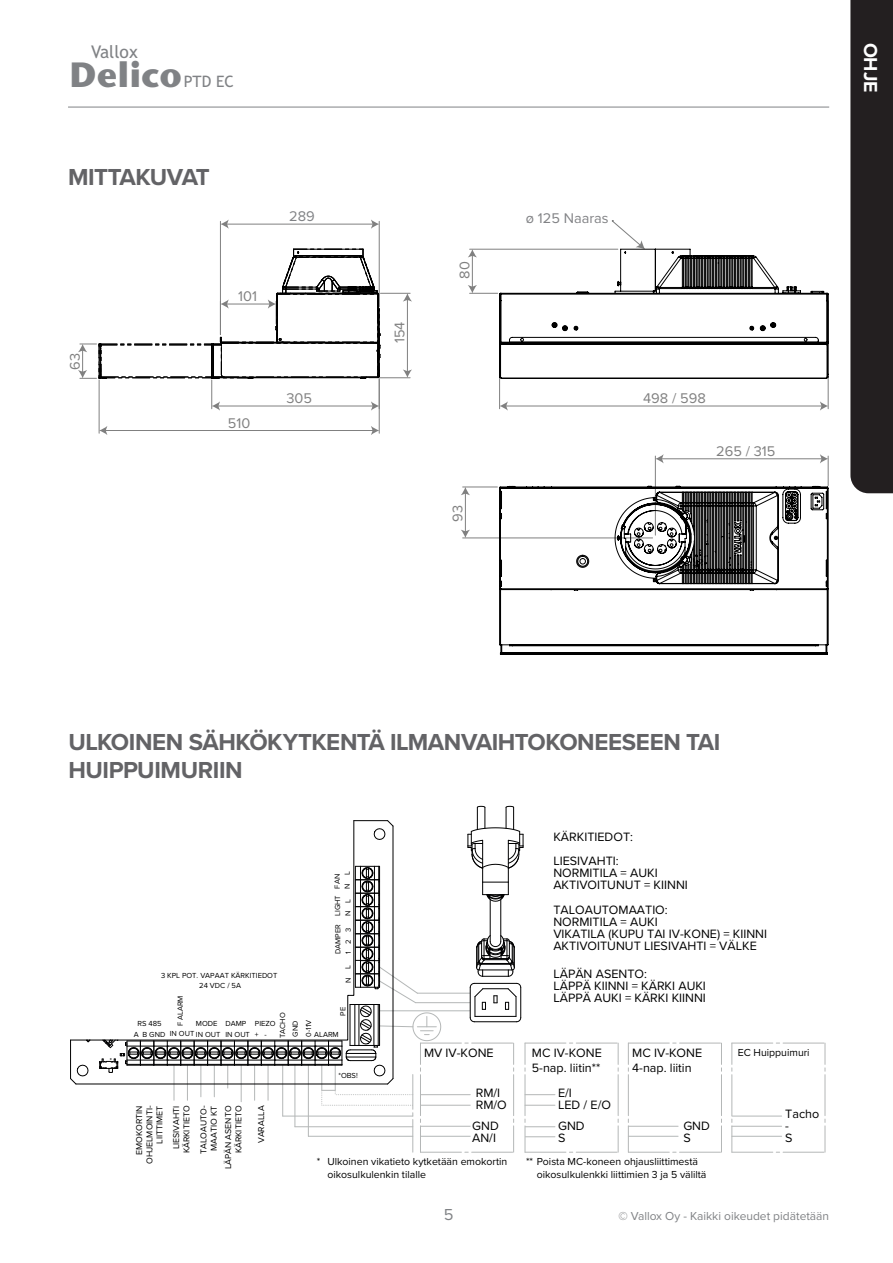
<style>
.page{position:relative;width:893px;height:1263px;background:#fff}
.page>*{position:absolute;margin:0;border:0;box-sizing:border-box;transform-origin:0 0}
.t1{font:700 35.1px "ITC Stone Sans Com";color:#808285}
.OTSIKKO_1{font:700 24px/28.5px "Proxima Nova";letter-spacing:-.02em;color:#636366}
.t2{font:700 19.5px "Proxima Nova";color:#fff}
.t3{font:17.55px "Trebuchet MS";color:#808285}
.t4{font:16.5px "Proxima Nova";color:#808285}
.t5{font:14.55px "Proxima Nova";color:#808080}
.t6{font:14.55px "Proxima Nova";color:#818285}
.t7{font:14.55px "Proxima Nova";color:#808285}
.t8{font:12.6px/12.1px "Proxima Nova";color:#000001}
.t9{font:12px "Proxima Nova";color:#808285}
.t10{font:10.5px/12.6px "Proxima Nova";color:#000001}
.t11{font:8.85px/10.2px "Proxima Nova";color:#000001;text-align:right}
.t12{font:7.65px/10.2px "Proxima Nova";color:#000001}
.s1{font-family:"Trebuchet MS";font-weight:400;font-size:15.75px}
</style>
<div class="page">
<hr style="left:68px;top:107px;width:761px;height:1px;background:#808285">
<div style="left:850px;top:0;width:43px;height:493px;background:#231f20"></div>
<svg style="left:731px;top:1043px;width:94px;height:110px"></svg>
<svg style="left:628px;top:1043px;width:94px;height:110px"></svg>
<hr style="left:732px;top:1116px;width:50px;height:1px;background:#b4b7b7">
<hr style="left:732px;top:1136px;width:50px;height:1px;background:#b4b7b7">
<hr style="left:732px;top:1126px;width:50px;height:1px;background:#b4b7b7">
<hr style="left:628px;top:1126px;width:50px;height:1px;background:#b4b7b7">
<hr style="left:628px;top:1136px;width:50px;height:1px;background:#b4b7b7">
<svg style="left:85px;top:1039px;width:6px;height:4px"></svg>
<hr style="left:76px;top:1083px;width:312px;height:1px;background:#000001">
<svg style="left:70px;top:1064px;width:19px;height:21px"></svg>
<hr style="left:70px;top:1040px;width:1px;height:38px;background:#000001">
<svg style="left:99px;top:805px;width:520px;height:348px"></svg>
<hr style="left:105px;top:430px;width:268px;height:1px;background:#808080">
<svg style="left:99px;top:426px;width:8px;height:9px"></svg>
<svg style="left:371px;top:426px;width:8px;height:9px"></svg>
<hr style="left:379px;top:379px;width:1px;height:54px;background:#808080">
<hr style="left:99px;top:380px;width:1px;height:53px;background:#808080">
<hr style="left:226px;top:224px;width:147px;height:1px;background:#808080">
<svg style="left:221px;top:219px;width:8px;height:10px"></svg>
<svg style="left:371px;top:219px;width:8px;height:10px"></svg>
<hr style="left:379px;top:221px;width:1px;height:86px;background:#808080">
<hr style="left:220px;top:221px;width:1px;height:114px;background:#808080">
<hr style="left:407px;top:299px;width:1px;height:73px;background:#808080">
<svg style="left:403px;top:369px;width:9px;height:9px"></svg>
<svg style="left:403px;top:293px;width:9px;height:9px"></svg>
<hr style="left:380px;top:293px;width:30px;height:1px;background:#808080">
<hr style="left:369px;top:377px;width:41px;height:1px;background:#808080">
<hr style="left:661px;top:458px;width:161px;height:1px;background:#808080">
<svg style="left:655px;top:454px;width:9px;height:9px"></svg>
<svg style="left:820px;top:454px;width:8px;height:9px"></svg>
<hr style="left:828px;top:456px;width:1px;height:30px;background:#808080">
<hr style="left:655px;top:456px;width:1px;height:79px;background:#808080">
<hr style="left:505px;top:405px;width:317px;height:1px;background:#808080">
<svg style="left:500px;top:401px;width:8px;height:10px"></svg>
<svg style="left:820px;top:401px;width:8px;height:10px"></svg>
<hr style="left:828px;top:377px;width:1px;height:32px;background:#808080">
<hr style="left:499px;top:377px;width:1px;height:32px;background:#808080">
<hr style="left:465px;top:493px;width:1px;height:39px;background:#808080">
<svg style="left:461px;top:530px;width:9px;height:8px"></svg>
<svg style="left:461px;top:487px;width:9px;height:8px"></svg>
<hr style="left:463px;top:486px;width:34px;height:1px;background:#808080">
<hr style="left:463px;top:537px;width:190px;height:1px;background:#808080">
<svg style="left:468px;top:220px;width:361px;height:159px"></svg>
<svg style="left:499px;top:485px;width:330px;height:170px"></svg>
<svg style="left:694px;top:554px;width:12px;height:14px"></svg>
<svg style="left:78px;top:248px;width:303px;height:163px"></svg>
<h3 class="t3" style="left:91px;top:40px;width:48px">Vallox</h3>
<h1 class="t1" style="left:69px;top:52px;width:166px">Delico<span class="s1">PTD EC</span></h1>
<p class="OTSIKKO_1" style="left:68px;top:162px;width:143px">MITTAKUVAT</p>
<p class="t5" style="left:64px;top:370px;width:18px;rotate:-90deg">63</p>
<p class="t5" style="left:238px;top:285px;width:20px">101</p>
<p class="t5" style="left:228px;top:412px;width:24px">510</p>
<p class="t7" style="left:289px;top:205px;width:27px">289</p>
<p class="t5" style="left:287px;top:387px;width:27px">305</p>
<p class="t5" style="left:389px;top:343px;width:23px;rotate:-90deg">154</p>
<p class="t5" style="left:454px;top:279px;width:19px;rotate:-90deg">80</p>
<p class="t5" style="left:447px;top:522px;width:18px;rotate:-90deg">93</p>
<p class="t6" style="left:526px;top:207px;width:84px">ø 125 Naaras</p>
<p class="t5" style="left:643px;top:387px;width:64px">498 / 598</p>
<p class="t5" style="left:716px;top:440px;width:61px">265 / 315</p>
<p class="t2" style="left:885px;top:43px;width:52px;rotate:90deg">OHJE</p>
<p class="OTSIKKO_1" style="left:68px;top:727px;width:654px">ULKOINEN SÄHKÖKYTKENTÄ ILMANVAIHTOKONEESEEN TAI<br>HUIPPUIMURIIN</p>
<p class="t12" style="left:332px;top:889px;width:19px;rotate:-90deg">FAN<br>N L</p>
<p class="t12" style="left:332px;top:916px;width:22px;rotate:-90deg">LIGHT<br>N L</p>
<p class="t12" style="left:161px;top:970px;width:118px;text-align:center">3 KPL POT. VAPAAT KÄRKITIEDOT<br>24 VDC / 5A</p>
<p class="t12" style="left:333px;top:954px;width:31px;rotate:-90deg">DAMPER<br>1 2 3</p>
<p class="t12" style="left:343px;top:983px;width:19px;rotate:-90deg">N L</p>
<p class="t12" style="left:175px;top:1026px;width:32px;rotate:-90deg">F ALARM</p>
<p class="t12" style="left:337px;top:1015px;width:10px;rotate:-90deg">PE</p>
<p class="t12" style="left:276px;top:1038px;width:27px;line-height:12.5px;rotate:-90deg">TACHO<br>GND</p>
<p class="t12" style="left:303px;top:1037px;width:19px;rotate:-90deg">0-11V</p>
<p class="t12" style="left:314px;top:1029px;width:26px">ALARM</p>
<p class="t12" style="left:170px;top:1018px;width:52px;text-indent:26px">MODE<br>IN OUT IN OUT</p>
<p class="t12" style="left:255px;top:1018px;width:22px">PIEZO + -</p>
<p class="t12" style="left:138px;top:1018px;width:26px">RS 485</p>
<p class="t12" style="left:225px;top:1018px;width:26px">DAMP<br>IN OUT</p>
<p class="t12" style="left:134px;top:1029px;width:33px">A B GND</p>
<p class="t12" style="left:338px;top:1070px;width:21px">*OBS!</p>
<p class="t8" style="left:424px;top:1046px;width:71px">MV IV-KONE</p>
<p class="t8" style="left:553px;top:824px;width:81px;line-height:24.3px">KÄRKITIEDOT:<br>LIESIVAHTI:</p>
<p class="t8" style="left:553px;top:866px;width:136px">NORMITILA = AUKI<br>AKTIVOITUNUT = KIINNI</p>
<p class="t8" style="left:553px;top:903px;width:215px">TALOAUTOMAATIO:<br>NORMITILA = AUKI<br>VIKATILA (KUPU TAI IV-KONE) = KIINNI<br>AKTIVOITUNUT LIESIVAHTI = VÄLKE</p>
<p class="t8" style="left:553px;top:967px;width:154px">LÄPÄN ASENTO:<br>LÄPPÄ KIINNI = KÄRKI AUKI<br>LÄPPÄ AUKI = KÄRKI KIINNI</p>
<p class="t8" style="left:532px;top:1046px;width:71px">MC IV-KONE</p>
<p class="t8" style="left:632px;top:1045px;width:71px;line-height:14.7px">MC IV-KONE<br>4-nap. liitin</p>
<p class="t8" style="left:532px;top:1061px;width:70px">5-nap. liitin**</p>
<p class="t10" style="left:738px;top:1046px;width:73px">EC Huippuimuri</p>
<p class="t11" style="left:134px;top:1164px;width:60px;rotate:-90deg">EMOKORTIN<br>OHJELMOINTI-<br>LIITTIMET</p>
<p class="t11" style="left:171px;top:1153px;width:49px;text-align:center;rotate:-90deg">LIESIVAHTI<br>KÄRKITIETO</p>
<p class="t11" style="left:198px;top:1154px;width:50px;text-align:center;rotate:-90deg">TALOAUTO-<br>MAATIO KT</p>
<p class="t11" style="left:223px;top:1169px;width:65px;rotate:-90deg">LÄPÄN ASENTO<br>KÄRKITIETO</p>
<p class="t11" style="left:256px;top:1143px;width:39px;rotate:-90deg">VARALLA</p>
<p class="t8" style="left:476px;top:1086px;width:33px">RM/I<br>RM/O</p>
<p class="t8" style="left:558px;top:1086px;width:54px">E/I<br>LED / E/O</p>
<p class="t8" style="left:472px;top:1119px;width:28px">GND<br>AN/I</p>
<p class="t10" style="left:327px;top:1155px;width:181px;text-indent:-11px">* Ulkoinen vikatieto kytketään emokortin oikosulkulenkin tilalle</p>
<p class="t8" style="left:558px;top:1119px;width:28px">GND<br>S</p>
<p class="t8" style="left:683px;top:1119px;width:28px">GND<br>S</p>
<p class="t10" style="left:537px;top:1155px;width:171px;text-indent:-11px">** Poista MC-koneen ohjausliittimestä oikosulkulenkki liittimien 3 ja 5 väliltä</p>
<p class="t8" style="left:785px;top:1107px;width:36px">Tacho -<br>S</p>
<h3 class="t4" style="left:444px;top:1202px;width:11px">5</h3>
<p class="t9" style="left:618px;top:1207px;width:212px">© Vallox Oy - Kaikki oikeudet pidätetään</p>
</div>
